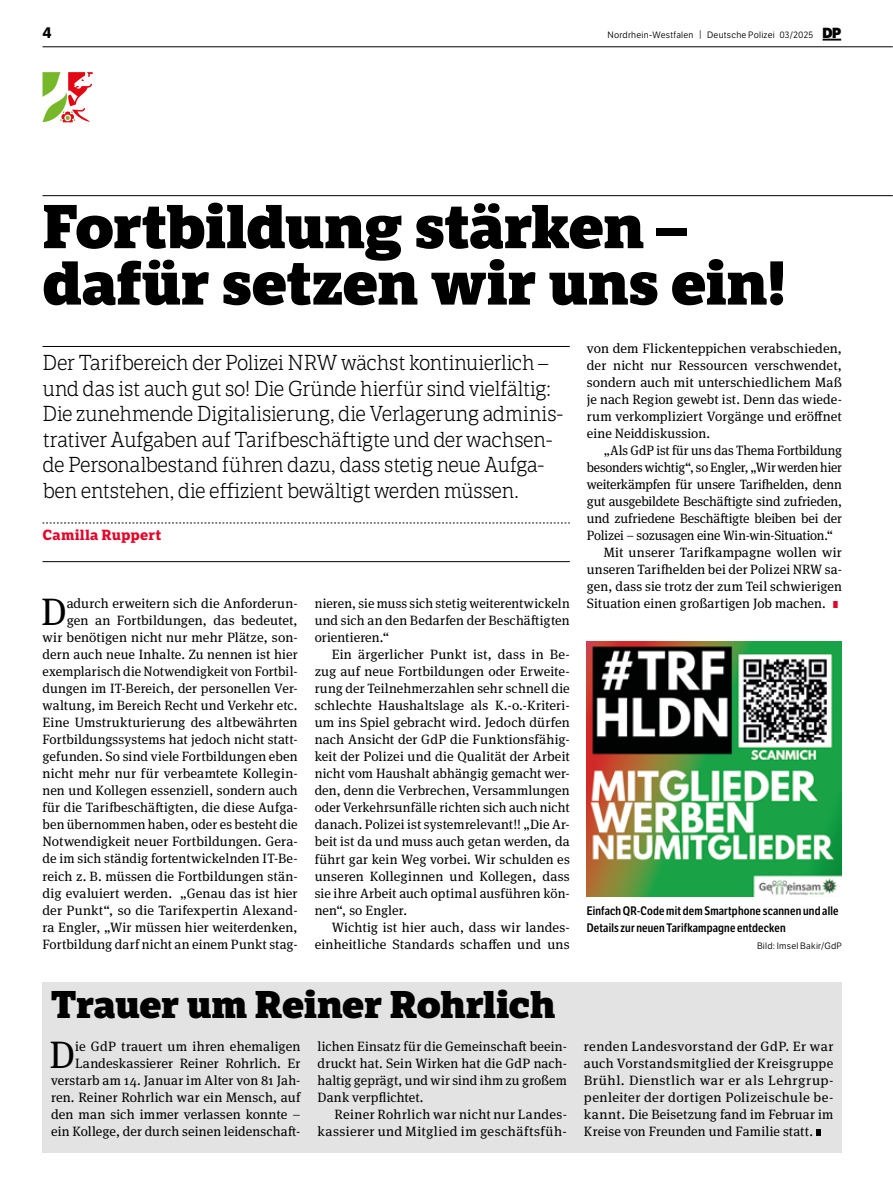
<style>
.page{position:relative;width:893px;height:1191px;background:#fff}
.page>*{position:absolute;margin:0;border:0;box-sizing:border-box;transform-origin:0 0}
.t1{font:800 60px/56.4px "LFT Etica Sheriff";letter-spacing:-.01em;color:#000}
.t2{font:38.25px "Meta Serif Pro";color:#000}
.t3{font:800 37.5px "LFT Etica Sheriff";letter-spacing:-.01em;color:#000}
.t4{font:300 21px/25.5px "LFT Etica Sheriff";letter-spacing:-.035em;color:#000}
.t5{font:700 15px "LFT Etica";color:#000}
.t6{font:700 14.25px "LFT Etica Sheriff";letter-spacing:.015em;color:#e40428}
.t7{font:13.5px/17px "Meta Serif Pro";letter-spacing:.01em;color:#000;text-align:justify}
.t8{font:13.5px "Meta Serif Pro";letter-spacing:-.01em;color:#000}
.t9{font:13.5px/17px "Meta Serif Pro";letter-spacing:.03em;color:#000;text-align:right}
.t10{font:13.5px "Meta Serif Pro";letter-spacing:-.01em;color:#000;scale:.96 1}
.t11{font:13.5px "Meta Serif Pro";letter-spacing:-.015em;color:#000}
.t12{font:600 12px/17px "LFT Etica Condensed";letter-spacing:.015em;color:#000}
.t13{font:9px "LFT Etica Bk";letter-spacing:.025em;color:#000}
.s1{font-size:9.3px}
.s2{font-family:"LFT Etica XB";font-size:14.25px}
.s3{font-family:"LFT Etica XB";font-size:9.75px;color:#e40428}
</style>
<div class="page">
<hr style="left:43px;top:195px;width:850px;height:1px;background:#000">
<hr style="left:43px;top:47px;width:850px;height:1px;background:#000">
<svg style="left:822px;top:39px;width:19px;height:2px"></svg>
<svg style="left:43px;top:72px;width:50px;height:50px"></svg>
<hr style="left:43px;top:346px;width:527px;height:1px;background:#000">
<svg style="left:43px;top:523px;width:527px;height:1px"></svg>
<hr style="left:43px;top:561px;width:527px;height:1px;background:#000">
<div style="left:43px;top:982px;width:799px;height:170px;background:#e3e3e3"></div>
<svg style="left:816px;top:1129px;width:5px;height:6px"></svg>
<img style="left:587px;top:641px;width:255px;height:255px">
<p class="t5" style="left:43px;top:23px;width:11px">4</p>
<p class="t13" style="left:608px;top:29px;width:235px">Nordrhein-Westfalen <span class="s1">|</span> Deutsche Polizei 03/2025 <span class="s2">DP</span></p>
<h1 class="t1" style="left:43px;top:199px;width:745px">Fortbildung stärken – dafür setzen wir uns ein!</h1>
<p class="t4" style="left:43px;top:350px;width:522px">Der Tarifbereich der Polizei NRW wächst kontinuierlich – und das ist auch gut so! Die Gründe hierfür sind vielfältig:<br>Die zunehmende Digitalisierung, die Verlagerung adminis&shy;trativer Aufgaben auf Tarifbeschäftigte und der wachsen&shy;de Personalbestand führen dazu, dass stetig neue Aufga&shy;ben entstehen, die effizient bewältigt werden müssen.</p>
<p class="t6" style="left:43px;top:526px;width:120px">Camilla Ruppert</p>
<p class="t7" style="left:43px;top:594px;width:257px;text-align:right">adurch erweitern sich die Anforderun&shy;gen an Fortbildungen, das bedeutet,<br>wir benötigen nicht nur mehr Plätze, son&shy;dern auch neue Inhalte. Zu nennen ist hier exemplarisch die Notwendigkeit von Fortbil&shy;dungen im IT-Bereich, der personellen Ver&shy;waltung, im Bereich Recht und Verkehr etc.<br>Eine Umstrukturierung des altbewährten Fortbildungssystems hat jedoch nicht statt&shy;gefunden. So sind viele Fortbildungen eben nicht mehr nur für verbeamtete Kollegin&shy;nen und Kollegen essenziell, sondern auch für die Tarifbeschäftigten, die diese Aufga&shy;ben übernommen haben, oder es besteht die Notwendigkeit neuer Fortbildungen. Gera&shy;de im sich ständig fortentwickelnden IT-Be&shy;reich z. B. müssen die Fortbildungen stän&shy;dig evaluiert werden. „Genau das ist hier der Punkt“, so die Tarifexpertin Alexand&shy;ra Engler, „Wir müssen hier weiterdenken, Fortbildung darf nicht an einem Punkt stag-</p>
<p class="t7" style="left:315px;top:594px;width:257px">nieren, sie muss sich stetig weiterentwickeln und sich an den Bedarfen der Beschäftigten orientieren.“</p>
<h2 class="t2" style="left:41px;top:584px;width:27px">D</h2>
<p class="t7" style="left:315px;top:645px;width:257px;text-indent:17px">Ein ärgerlicher Punkt ist, dass in Be&shy;zug auf neue Fortbildungen oder Erweite&shy;rung der Teilnehmerzahlen sehr schnell die schlechte Haushaltslage als K.-o.-Kriteri&shy;um ins Spiel gebracht wird. Jedoch dürfen nach Ansicht der GdP die Funktionsfähig&shy;keit der Polizei und die Qualität der Arbeit nicht vom Haushalt abhängig gemacht wer&shy;den, denn die Verbrechen, Versammlungen oder Verkehrsunfälle richten sich auch nicht danach. Polizei ist systemrelevant!! „Die Ar&shy;beit ist da und muss auch getan werden, da führt gar kein Weg vorbei. Wir schulden es unseren Kolleginnen und Kollegen, dass sie ihre Arbeit auch optimal ausführen kön&shy;nen“, so Engler.</p>
<p class="t7" style="left:315px;top:917px;width:257px;text-align:right">Wichtig ist hier auch, dass wir landes&shy;einheitliche Standards schaffen und uns</p>
<p class="t7" style="left:587px;top:339px;width:257px">von dem Flickenteppichen verabschieden, der nicht nur Ressourcen verschwendet, sondern auch mit unterschiedlichem Maß je nach Region gewebt ist. Denn das wiede&shy;rum verkompliziert Vorgänge und eröffnet eine Neiddiskussion.</p>
<p class="t7" style="left:604px;top:441px;width:240px">„Als GdP ist für uns das Thema Fortbildung</p>
<p class="t10" style="left:587px;top:458px;width:267px">besonders wichtig“, so Engler, „Wir werden hier</p>
<p class="t8" style="left:587px;top:475px;width:257px">weiterkämpfen für unsere Tarifhelden, denn</p>
<p class="t11" style="left:587px;top:492px;width:257px">gut ausgebildete Beschäftigte sind zufrieden,</p>
<p class="t8" style="left:587px;top:509px;width:257px">und zufriedene Beschäftigte bleiben bei der</p>
<p class="t8" style="left:587px;top:526px;width:248px">Polizei – sozusagen eine Win-win-Situation.“</p>
<p class="t7" style="left:604px;top:543px;width:240px">Mit unserer Tarifkampagne wollen wir</p>
<p class="t7" style="left:587px;top:560px;width:257px">unseren Tarifhelden bei der Polizei NRW sa-</p>
<p class="t7" style="left:587px;top:577px;width:257px">gen, dass sie trotz der zum Teil schwierigen</p>
<p class="t7" style="left:587px;top:594px;width:253px">Situation einen großartigen Job machen. <span class="s3">I</span></p>
<p class="t12" style="left:587px;top:902px;width:253px">Einfach QR-Code mit dem Smartphone scannen und alle<br>Details zur neuen Tarifkampagne entdecken</p>
<p class="t13" style="left:757px;top:940px;width:86px">Bild: Imsel Bakir/GdP</p>
<h3 class="t3" style="left:51px;top:981px;width:506px">Trauer um Reiner Rohrlich</h3>
<h2 class="t2" style="left:50px;top:1026px;width:27px">D</h2>
<p class="t7" style="left:51px;top:1036px;width:251px;text-align:right">ie GdP trauert um ihren ehemaligen Landeskassierer Reiner Rohrlich. Er verstarb am 14. Januar im Alter von 81 Jah&shy;ren. Reiner Rohrlich war ein Mensch, auf den man sich immer verlassen konnte – ein Kollege, der durch seinen leidenschaft-</p>
<p class="t7" style="left:317px;top:1036px;width:251px">lichen Einsatz für die Gemeinschaft beein&shy;druckt hat. Sein Wirken hat die GdP nach&shy;haltig geprägt, und wir sind ihm zu großem Dank verpflichtet.</p>
<p class="t9" style="left:317px;top:1104px;width:251px">Reiner Rohrlich war nicht nur Landes&shy;kassierer und Mitglied im geschäftsfüh-</p>
<p class="t7" style="left:584px;top:1036px;width:251px">renden Landesvorstand der GdP. Er war auch Vorstandsmitglied der Kreisgruppe Brühl. Dienstlich war er als Lehrgrup&shy;penleiter der dortigen Polizeischule be&shy;kannt. Die Beisetzung fand im Februar im Kreise von Freunden und Familie statt.</p>
</div>
